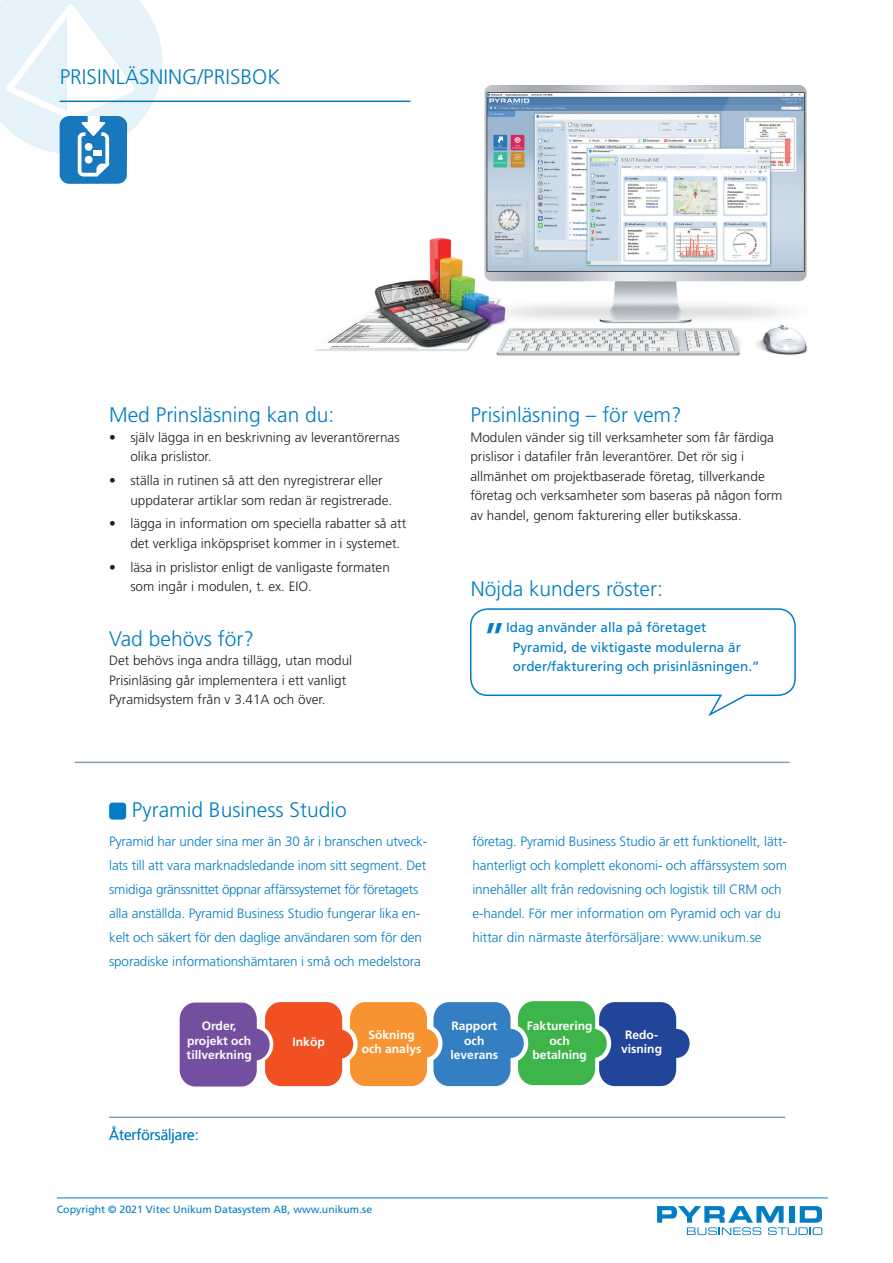
<style>
.page{position:relative;width:893px;height:1263px;background:#fff}
.page>*{position:absolute;margin:0;border:0;box-sizing:border-box;transform-origin:0 0}
.t1{font:41.4px "Frutiger LT Std";color:#007dc5}
.t2{font:300 21px "Frutiger LT Std";color:#007dc5}
.t3{font:300 21px "Frutiger LT Std";color:#007cb7}
.t4{font:300 15px "Frutiger LT Std";color:#007dc5}
.t5{font:300 13.5px/19.5px "Frutiger LT Std";color:#231f20}
.t6{font:300 13.5px/24px "Frutiger LT Std";letter-spacing:-.01em;color:#007dc5}
.t7{font:13.5px/19.5px "Frutiger LT Std";color:#007dc5}
.t8{font:700 12.15px/14.5px "Frutiger LT Std";color:#fff;text-align:center}
.t9{font:10.5px "Frutiger LT Std";color:#007dc5}
</style>
<div class="page">
<hr style="left:57px;top:1197px;width:771px;height:1px;background:#007dc5">
<svg style="left:657px;top:1206px;width:165px;height:29px"></svg>
<img style="left:293px;top:85px;width:515px;height:271px">
<hr style="left:109px;top:1116px;width:676px;height:2px;background:#80a0b6">
<hr style="left:75px;top:762px;width:714px;height:1px;background:#80a0b6">
<svg style="left:603px;top:1002px;width:74px;height:85px"></svg>
<div style="left:662px;top:1027px;width:29px;height:32px;background:#214599;border-radius:50%"></div>
<div style="left:659px;top:1024px;width:35px;height:38px;border:4px solid #fff;border-radius:50%"></div>
<div style="left:599px;top:1002px;width:77px;height:84px;background:#214599;border-radius:16px"></div>
<svg style="left:579px;top:1027px;width:30px;height:32px"></svg>
<div style="left:576px;top:1024px;width:35px;height:38px;border:4px solid #fff;border-radius:50%"></div>
<div style="left:518px;top:1001px;width:77px;height:84px;background:#3db54a;border-radius:16px"></div>
<div style="left:496px;top:1027px;width:30px;height:32px;background:#347fc2;border-radius:50%"></div>
<div style="left:494px;top:1024px;width:34px;height:38px;border:4px solid #fff;border-radius:50%"></div>
<div style="left:433px;top:1002px;width:78px;height:84px;background:#347fc2;border-radius:16px"></div>
<svg style="left:410px;top:1027px;width:30px;height:32px"></svg>
<div style="left:408px;top:1024px;width:35px;height:38px;border:4px solid #fff;border-radius:50%"></div>
<div style="left:350px;top:1002px;width:77px;height:84px;background:#f79431;border-radius:16px"></div>
<svg style="left:326px;top:1028px;width:29px;height:32px"></svg>
<div style="left:323px;top:1025px;width:35px;height:38px;border:4px solid #fff;border-radius:50%"></div>
<div style="left:265px;top:1002px;width:77px;height:84px;background:#f05022;border-radius:16px"></div>
<svg style="left:241px;top:1027px;width:30px;height:34px"></svg>
<div style="left:239px;top:1025px;width:34px;height:38px;border:4px solid #fff;border-radius:50%"></div>
<div style="left:240px;top:1028px;width:30px;height:32px;background:#744e9f;border-radius:50%"></div>
<div style="left:180px;top:1002px;width:77px;height:84px;background:#744e9f;border-radius:16px"></div>
<div style="left:109px;top:802px;width:17px;height:18px;background:#007dc5;border-radius:3px"></div>
<hr style="left:60px;top:101px;width:350px;height:1px;background:#007cb7">
<svg style="left:0;top:0;width:162px;height:184px"></svg>
<div style="left:85px;top:143px;width:8px;height:8px;background:#fff;border-radius:50%"></div>
<div style="left:85px;top:156px;width:8px;height:8px;background:#fff;border-radius:50%"></div>
<div style="left:93px;top:150px;width:9px;height:6px;background:#fff"></div>
<svg style="left:470px;top:608px;width:326px;height:109px"></svg>
<h2 class="t3" style="left:60px;top:65px;width:222px">PRISINLÄSNING/PRISBOK</h2>
<h2 class="t2" style="left:109px;top:403px;width:227px">Med Prinsläsning kan du:</h2>
<p class="t5" style="left:130px;top:428px;width:271px;text-indent:-21px">• själv lägga in en beskrivning av leverantörernas olika prislistor.</p>
<p class="t5" style="left:130px;top:471px;width:263px;text-indent:-21px">• ställa in rutinen så att den nyregistrerar eller uppdaterar artiklar som redan är registrerade.</p>
<p class="t5" style="left:130px;top:514px;width:277px;text-indent:-21px">• lägga in information om speciella rabatter så att det verkliga inköpspriset kommer in i systemet.</p>
<p class="t5" style="left:130px;top:557px;width:261px;text-indent:-21px">• läsa in prislistor enligt de vanligaste formaten som ingår i modulen, t. ex. EIO.</p>
<h2 class="t2" style="left:109px;top:627px;width:146px">Vad behövs för?</h2>
<p class="t5" style="left:109px;top:651px;width:245px">Det behövs inga andra tillägg, utan modul<br>Prisinläsing går implementera i ett vanligt<br>Pyramidsystem från v 3.41A och över.</p>
<h2 class="t2" style="left:132px;top:798px;width:216px">Pyramid Business Studio</h2>
<h2 class="t2" style="left:470px;top:403px;width:213px">Prisinläsning – för vem?</h2>
<p class="t5" style="left:470px;top:428px;width:313px">Modulen vänder sig till verksamheter som får färdiga prislisor i datafiler från leverantörer. Det rör sig i allmänhet om projektbaserade företag, tillverkande företag och verksamheter som baseras på någon form av handel, genom fakturering eller butikskassa.</p>
<h2 class="t2" style="left:471px;top:576px;width:194px">Nöjda kunders röster:</h2>
<h1 class="t1" style="left:483px;top:613px;width:25px">”</h1>
<p class="t7" style="left:513px;top:618px;width:248px;text-indent:-7px">Idag använder alla på företaget<br>Pyramid, de viktigaste modulerna är order/fakturering och prisinläsningen.”</p>
<p class="t6" style="left:109px;top:830px;width:320px">Pyramid har under sina mer än 30 år i branschen utveck&shy;lats till att vara marknadsledande inom sitt segment. Det smidiga gränssnittet öppnar affärssystemet för företagets alla anställda. Pyramid Business Studio fungerar lika en&shy;kelt och säkert för den daglige användaren som för den sporadiske informationshämtaren i små och medelstora</p>
<p class="t6" style="left:472px;top:830px;width:316px">företag. Pyramid Business Studio är ett funktionellt, lätt&shy;hanterligt och komplett ekonomi- och affärssystem som innehåller allt från redovisning och logistik till CRM och e-handel. För mer information om Pyramid och var du hittar din närmaste återförsäljare: www.unikum.se</p>
<p class="t8" style="left:187px;top:1019px;width:67px">Order, projekt och tillverkning</p>
<p class="t4" style="left:109px;top:1126px;width:91px">Återförsäljare:</p>
<p class="t8" style="left:293px;top:1034px;width:34px">Inköp</p>
<p class="t8" style="left:362px;top:1027px;width:61px">Sökning och analys</p>
<p class="t8" style="left:450px;top:1019px;width:49px">Rapport och leverans</p>
<p class="t8" style="left:527px;top:1019px;width:67px">Fakturering och betalning</p>
<p class="t8" style="left:621px;top:1027px;width:42px">Redo&shy;visning</p>
<p class="t9" style="left:57px;top:1203px;width:317px">Copyright © 2021 Vitec Unikum Datasystem AB, www.unikum.se</p>
</div>
